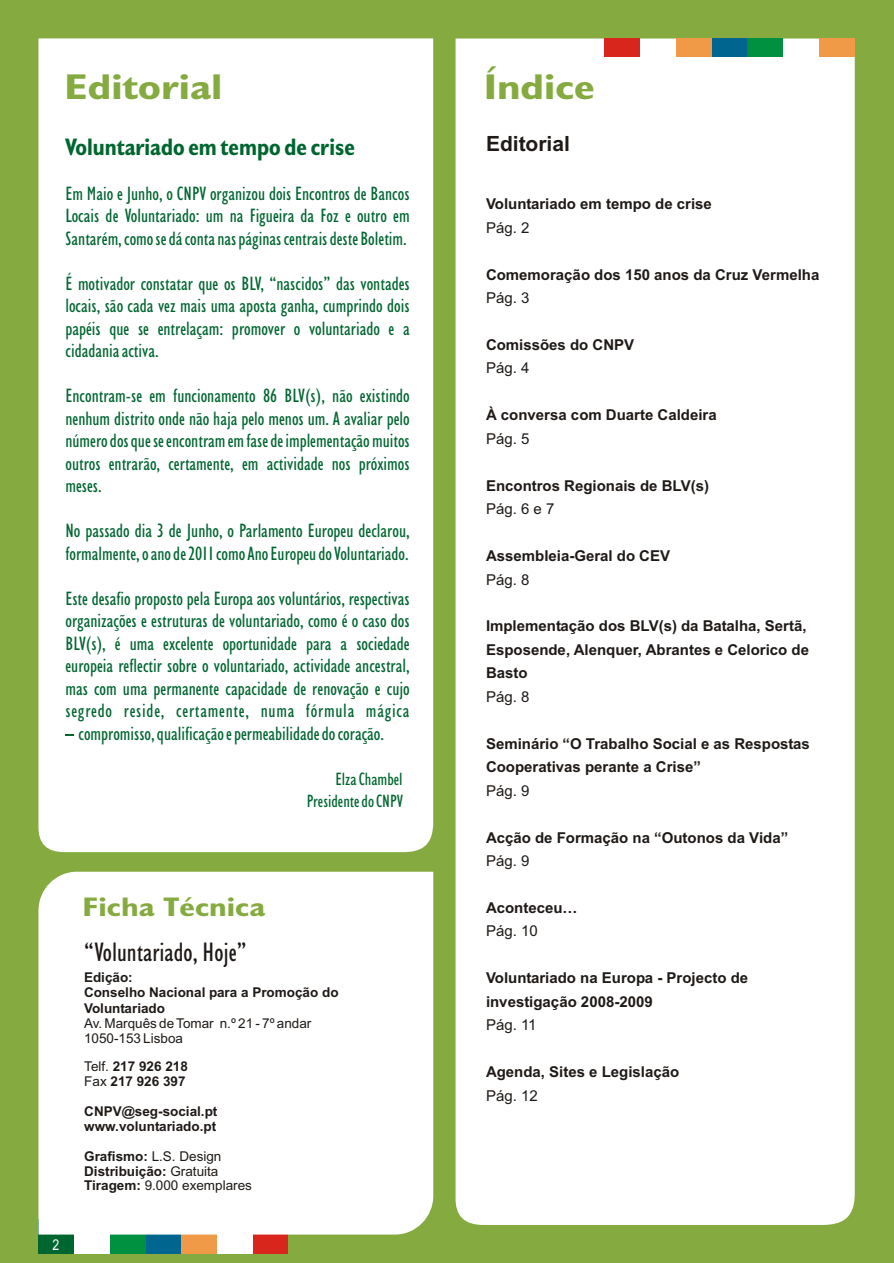
<style>
.page{position:relative;width:894px;height:1263px;background:#85ab40}
.page>*{position:absolute;margin:0;border:0;box-sizing:border-box;transform-origin:0 0}
.t1{font:700 36px "Humanst 521 Cn BT";color:#85ab40;scale:1.31 1}
.t2{font:27px "Humanst 521 Cn BT";color:#1f1a17}
.t3{font:700 27px "Humanst 521 Cn BT";color:#85ab40;scale:1.31 1}
.t4{font:700 24px "Humanst 521 Cn BT";color:#006630}
.t5{font:700 21px "Arial";color:#1f1a17}
.t6{font:19.5px/22.5px "Humanst 521 Cn BT";color:#006630;text-align:justify}
.t7{font:19.5px "Humanst 521 Cn BT";letter-spacing:.04em;color:#006630}
.t8{font:18px/22.5px "Humanst 521 Cn BT";color:#006630;text-align:right}
.t9{font:700 15px/23.4px "Arial";color:#1f1a17}
.t10{font:15px "Arial";color:#1f1a17}
.t11{font:15px "Arial Narrow";color:#fff}
.t12{font:700 13.5px/15.1px "Arial";color:#1f1a17}
.t13{font:13.5px/14.5px "Arial";color:#1f1a17}
.s1{font-weight:400}
.s2{font-weight:700}
</style>
<div class="page">
<div style="left:253px;top:1219px;width:35px;height:34px;background:#d9261c"></div>
<div style="left:181px;top:1219px;width:36px;height:34px;background:#f09947"></div>
<div style="left:217px;top:1219px;width:36px;height:34px;background:#fff"></div>
<div style="left:38px;top:1219px;width:36px;height:34px;background:#006630"></div>
<div style="left:145px;top:1219px;width:36px;height:34px;background:#00668f"></div>
<div style="left:110px;top:1219px;width:35px;height:34px;background:#009140"></div>
<div style="left:74px;top:1219px;width:36px;height:34px;background:#fff"></div>
<div style="left:38px;top:38px;width:395px;height:814px;background:#fff"></div>
<div style="left:455px;top:39px;width:400px;height:1186px;background:#fff"></div>
<div style="left:38px;top:872px;width:395px;height:363px;background:#fff"></div>
<hr style="left:50px;top:252px;width:1px;height:416px;background:#fff">
<div style="left:605px;top:38px;width:35px;height:19px;background:#d9261c"></div>
<div style="left:676px;top:38px;width:36px;height:19px;background:#f09947"></div>
<div style="left:819px;top:38px;width:36px;height:19px;background:#f09947"></div>
<div style="left:712px;top:38px;width:35px;height:19px;background:#00668f"></div>
<div style="left:747px;top:38px;width:36px;height:19px;background:#009140"></div>
<h1 class="t1" style="left:65px;top:72px;width:122px">Editorial</h1>
<h1 class="t1" style="left:484px;top:72px;width:86px">Índice</h1>
<p class="t4" style="left:65px;top:137px;width:291px">Voluntariado em tempo de crise</p>
<p class="t6" style="left:65px;top:184px;width:346px">Em Maio e Junho, o CNPV organizou dois Encontros de Bancos Locais de Voluntariado: um na Figueira da Foz e outro em Santarém, como se dá conta nas páginas centrais deste Boletim.</p>
<p class="t6" style="left:65px;top:274px;width:346px">É motivador constatar que os BLV, “nascidos” das vontades locais, são cada vez mais uma aposta ganha, cumprindo dois papéis que se entrelaçam: promover o voluntariado e a cidadania activa.</p>
<p class="t6" style="left:65px;top:386px;width:346px">Encontram-se em funcionamento 86 BLV(s), não existindo nenhum distrito onde não haja pelo menos um. A avaliar pelo número dos que se encontram em fase de implementação muitos outros entrarão, certamente, em actividade nos próximos meses.</p>
<p class="t6" style="left:65px;top:521px;width:346px">No passado dia 3 de Junho, o Parlamento Europeu declarou, formalmente, o ano de 2011 como Ano Europeu do Voluntariado.</p>
<p class="t6" style="left:65px;top:589px;width:346px">Este desafio proposto pela Europa aos voluntários, respectivas</p>
<p class="t6" style="left:65px;top:611px;width:346px">organizações e estruturas de voluntariado, como é o caso dos</p>
<p class="t6" style="left:65px;top:634px;width:346px">BLV(s), é uma excelente oportunidade para a sociedade</p>
<p class="t6" style="left:65px;top:656px;width:346px">europeia reflectir sobre o voluntariado, actividade ancestral,</p>
<p class="t6" style="left:65px;top:679px;width:346px">mas com uma permanente capacidade de renovação e cujo</p>
<p class="t7" style="left:65px;top:703px;width:346px">segredo reside, certamente, numa fórmula mágica</p>
<p class="t6" style="left:78px;top:724px;width:307px">compromisso, qualificação e permeabilidade do coração.</p>
<p class="t8" style="left:307px;top:769px;width:98px">Elza Chambel<br>Presidente do CNPV</p>
<h2 class="t3" style="left:83px;top:896px;width:141px">Ficha Técnica</h2>
<h2 class="t2" style="left:84px;top:941px;width:164px">“Voluntariado, Hoje”</h2>
<p class="t12" style="left:84px;top:971px;width:256px">Edição:<br>Conselho Nacional para a Promoção do<br>Voluntariado</p>
<p class="t13" style="left:84px;top:1017px;width:229px;line-height:15.1px">Av. Marquês de Tomar n.º 21 - 7º andar<br>1050-153 Lisboa</p>
<p class="t12" style="left:84px;top:1060px;width:105px"><span class="s1">Telf.</span> 217 926 218<br><span class="s1">Fax</span> 217 926 397</p>
<p class="t12" style="left:84px;top:1105px;width:135px">CNPV@seg-social.pt www.voluntariado.pt</p>
<p class="t11" style="left:53px;top:1240px;width:8px">2</p>
<p class="t13" style="left:84px;top:1151px;width:169px"><span class="s2">Grafismo:</span> L.S. Design<br><span class="s2">Distribuição:</span> Gratuita<br><span class="s2">Tiragem:</span> 9.000 exemplares</p>
<p class="t5" style="left:486px;top:136px;width:85px">Editorial</p>
<p class="t9" style="left:486px;top:194px;width:227px">Voluntariado em tempo de crise</p>
<p class="t10" style="left:486px;top:222px;width:45px">Pág. 2</p>
<p class="t9" style="left:486px;top:264px;width:335px">Comemoração dos 150 anos da Cruz Vermelha</p>
<p class="t10" style="left:486px;top:292px;width:45px">Pág. 3</p>
<p class="t9" style="left:486px;top:334px;width:150px">Comissões do CNPV</p>
<p class="t10" style="left:486px;top:362px;width:45px">Pág. 4</p>
<p class="t9" style="left:486px;top:405px;width:232px">À conversa com Duarte Caldeira</p>
<p class="t10" style="left:486px;top:433px;width:45px">Pág. 5</p>
<p class="t9" style="left:486px;top:475px;width:225px">Encontros Regionais de BLV(s)</p>
<p class="t10" style="left:486px;top:503px;width:70px">Pág. 6 e 7</p>
<p class="t9" style="left:486px;top:545px;width:186px">Assembleia-Geral do CEV</p>
<p class="t10" style="left:486px;top:574px;width:45px">Pág. 8</p>
<p class="t9" style="left:486px;top:616px;width:325px">Implementação dos BLV(s) da Batalha, Sertã,<br>Esposende, Alenquer, Abrantes e Celorico de<br>Basto</p>
<p class="t10" style="left:486px;top:691px;width:45px">Pág. 8</p>
<p class="t9" style="left:486px;top:733px;width:325px">Seminário “O Trabalho Social e as Respostas<br>Cooperativas perante a Crise”</p>
<p class="t10" style="left:486px;top:785px;width:45px">Pág. 9</p>
<p class="t9" style="left:486px;top:827px;width:304px">Acção de Formação na “Outonos da Vida”</p>
<p class="t10" style="left:486px;top:855px;width:45px">Pág. 9</p>
<p class="t9" style="left:486px;top:897px;width:93px">Aconteceu…</p>
<p class="t10" style="left:486px;top:926px;width:53px">Pág. 10</p>
<p class="t9" style="left:486px;top:968px;width:264px">Voluntariado na Europa - Projecto de investigação 2008-2009</p>
<p class="t10" style="left:486px;top:1019px;width:52px">Pág. 11</p>
<p class="t9" style="left:486px;top:1062px;width:195px">Agenda, Sites e Legislação</p>
<p class="t10" style="left:486px;top:1090px;width:53px">Pág. 12</p>
</div>
